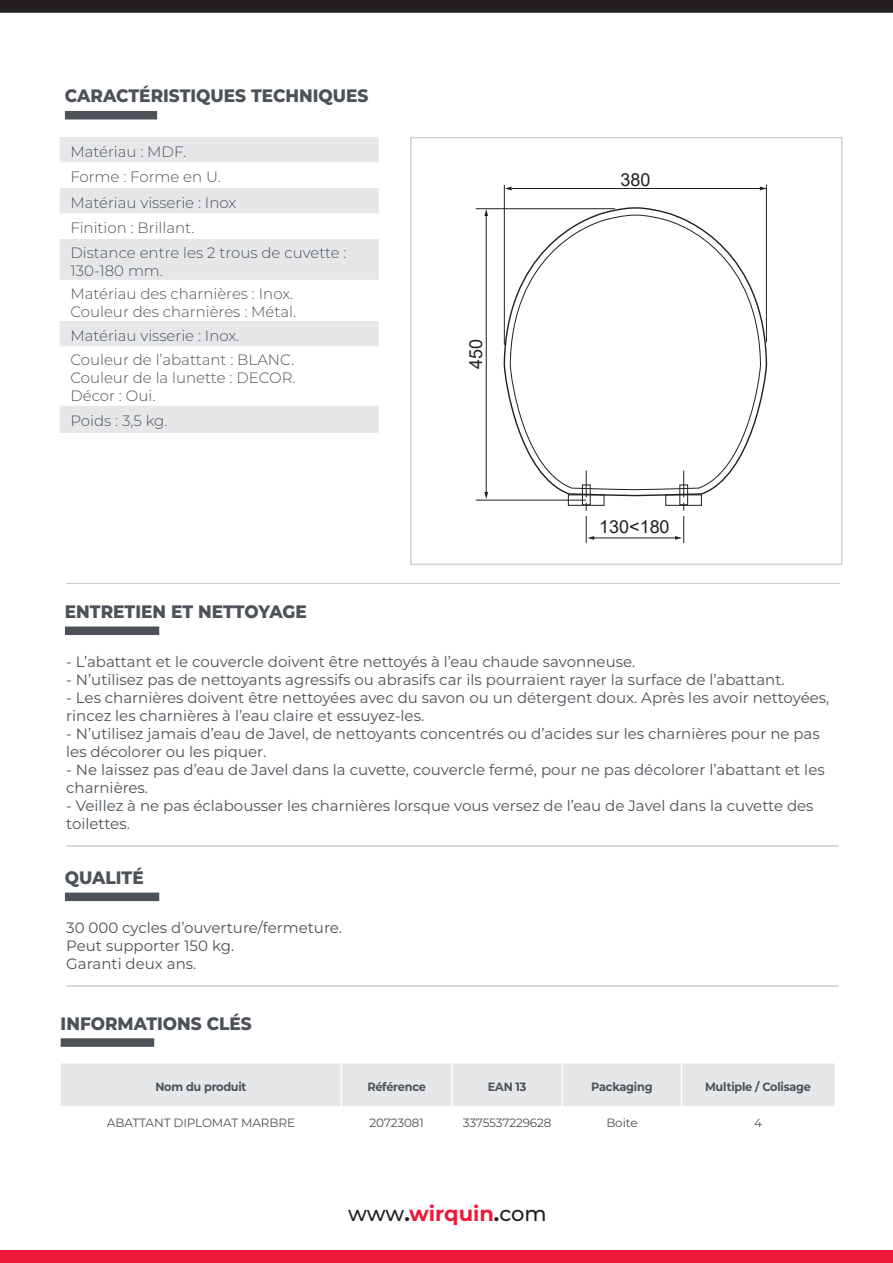
<style>
.page{position:relative;width:893px;height:1263px;background:#fff}
.page>*{position:absolute;margin:0;border:0;box-sizing:border-box;transform-origin:0 0}
.t1{font:700 21px "Montserrat";color:#ed1a3a}
.t2{font:800 18px "Montserrat";color:#4c5258;scale:.94 1}
.t3{font:18px "Arial";color:#231f20}
.TEXT{font:15px/18px "Montserrat";color:#4c5258}
.Text_characteristics{font:300 15px/18px "Montserrat";color:#4c5258}
.Description_table{font:700 12px "Montserrat";letter-spacing:-.02em;color:#4c5258;scale:.94 1}
.Text_table{font:12px "Montserrat";letter-spacing:-.01em;color:#4c5258}
.s1{font-weight:500;color:#231f20}
.s2{color:#231f20}
</style>
<div class="page">
<hr style="left:66px;top:846px;width:773px;height:1px;background:#b2b2b4">
<hr style="left:66px;top:986px;width:773px;height:1px;background:#b2b2b4">
<div style="left:65px;top:626px;width:94px;height:9px;background:#4c5258"></div>
<div style="left:65px;top:892px;width:94px;height:9px;background:#4c5258"></div>
<hr style="left:67px;top:583px;width:773px;height:1px;background:#4c5258">
<div style="left:65px;top:111px;width:92px;height:8px;background:#4c5258"></div>
<div style="left:1px;top:1250px;width:892px;height:13px;background:#ed1a3a"></div>
<svg style="left:0;top:0;width:893px;height:13px;background:#272324"></svg>
<div style="left:60px;top:137px;width:319px;height:296px;background:#e6e7e9"></div>
<svg style="left:60px;top:162px;width:319px;height:243px"></svg>
<div style="left:410px;top:137px;width:432px;height:428px;border:2px solid #d1d2d4"></div>
<hr style="left:766px;top:185px;width:1px;height:157px;background:#231f20">
<hr style="left:504px;top:185px;width:1px;height:160px;background:#231f20">
<hr style="left:593px;top:538px;width:83px;height:1px;background:#231f20">
<hr style="left:512px;top:188px;width:254px;height:1px;background:#231f20">
<svg style="left:760px;top:187px;width:7px;height:3px"></svg>
<svg style="left:505px;top:187px;width:7px;height:3px"></svg>
<svg style="left:675px;top:497px;width:9px;height:46px"></svg>
<svg style="left:586px;top:497px;width:8px;height:46px"></svg>
<hr style="left:486px;top:215px;width:1px;height:278px;background:#231f20">
<svg style="left:484px;top:492px;width:4px;height:7px"></svg>
<svg style="left:484px;top:209px;width:4px;height:7px"></svg>
<hr style="left:476px;top:208px;width:139px;height:1px;background:#231f20">
<svg style="left:503px;top:207px;width:265px;height:290px"></svg>
<svg style="left:510px;top:215px;width:251px;height:275px"></svg>
<div style="left:568px;top:494px;width:36px;height:12px;border:1px solid #231f20"></div>
<div style="left:582px;top:484px;width:9px;height:21px;border:1px solid #231f20"></div>
<div style="left:665px;top:494px;width:37px;height:12px;border:1px solid #231f20"></div>
<div style="left:679px;top:484px;width:9px;height:21px;border:1px solid #231f20"></div>
<hr style="left:476px;top:500px;width:110px;height:1px;background:#231f20">
<div style="left:61px;top:1063px;width:774px;height:43px;background:#e6e7e9"></div>
<hr style="left:341px;top:1063px;width:1px;height:43px;background:#fff">
<hr style="left:451px;top:1063px;width:2px;height:43px;background:#fff">
<hr style="left:562px;top:1063px;width:1px;height:43px;background:#fff">
<hr style="left:681px;top:1063px;width:1px;height:43px;background:#fff">
<div style="left:61px;top:1038px;width:93px;height:9px;background:#4c5258"></div>
<p class="t2" style="left:65px;top:83px;width:325px">CARACTÉRISTIQUES TECHNIQUES</p>
<p class="Text_characteristics" style="left:70px;top:142px;width:117px">Matériau : MDF.</p>
<p class="Text_characteristics" style="left:70px;top:168px;width:152px">Forme : Forme en U.</p>
<p class="Text_characteristics" style="left:70px;top:193px;width:167px">Matériau visserie : Inox</p>
<p class="Text_characteristics" style="left:70px;top:219px;width:125px">Finition : Brillant.</p>
<p class="Text_characteristics" style="left:70px;top:243px;width:278px">Distance entre les 2 trous de cuvette :<br>130-180 mm.</p>
<p class="Text_characteristics" style="left:70px;top:284px;width:224px">Matériau des charnières : Inox.</p>
<p class="Text_characteristics" style="left:70px;top:302px;width:227px">Couleur des charnières : Métal.</p>
<p class="Text_characteristics" style="left:70px;top:326px;width:170px">Matériau visserie : Inox.</p>
<p class="Text_characteristics" style="left:70px;top:350px;width:225px">Couleur de l’abattant : BLANC.</p>
<p class="Text_characteristics" style="left:70px;top:368px;width:227px">Couleur de la lunette : DECOR.</p>
<p class="Text_characteristics" style="left:70px;top:386px;width:86px">Décor : Oui.</p>
<p class="Text_characteristics" style="left:70px;top:412px;width:99px">Poids : 3,5 kg.</p>
<p class="t2" style="left:65px;top:598px;width:259px">ENTRETIEN ET NETTOYAGE</p>
<p class="t3" style="left:463px;top:369px;width:31px;rotate:-90deg">450</p>
<p class="t3" style="left:621px;top:167px;width:31px">380</p>
<p class="t3" style="left:599px;top:514px;width:72px">130&lt;180</p>
<p class="TEXT" style="left:66px;top:652px;width:571px">- L’abattant et le couvercle doivent être nettoyés à l’eau chaude savonneuse.</p>
<p class="TEXT" style="left:66px;top:670px;width:720px">- N’utilisez pas de nettoyants agressifs ou abrasifs car ils pourraient rayer la surface de l’abattant.</p>
<p class="TEXT" style="left:66px;top:688px;width:764px">- Les charnières doivent être nettoyées avec du savon ou un détergent doux. Après les avoir nettoyées, rincez les charnières à l’eau claire et essuyez-les.</p>
<p class="TEXT" style="left:66px;top:724px;width:755px">- N’utilisez jamais d’eau de Javel, de nettoyants concentrés ou d’acides sur les charnières pour ne pas les décolorer ou les piquer.</p>
<p class="TEXT" style="left:66px;top:760px;width:760px">- Ne laissez pas d’eau de Javel dans la cuvette, couvercle fermé, pour ne pas décolorer l’abattant et les charnières.</p>
<p class="TEXT" style="left:66px;top:796px;width:749px">- Veillez à ne pas éclabousser les charnières lorsque vous versez de l’eau de Javel dans la cuvette des toilettes.</p>
<p class="t2" style="left:65px;top:864px;width:85px">QUALITÉ</p>
<p class="TEXT" style="left:66px;top:918px;width:277px">30 000 cycles d’ouverture/fermeture.<br>Peut supporter 150 kg.<br>Garanti deux ans.</p>
<p class="t2" style="left:61px;top:1010px;width:205px">INFORMATIONS CLÉS</p>
<p class="Description_table" style="left:155px;top:1077px;width:98px">Nom du produit</p>
<p class="Description_table" style="left:367px;top:1077px;width:64px">Référence</p>
<p class="Description_table" style="left:488px;top:1077px;width:42px">EAN 13</p>
<p class="Description_table" style="left:591px;top:1077px;width:67px">Packaging</p>
<p class="Description_table" style="left:705px;top:1077px;width:114px">Multiple / Colisage</p>
<p class="Text_table" style="left:107px;top:1114px;width:190px">ABATTANT DIPLOMAT MARBRE</p>
<p class="Text_table" style="left:369px;top:1114px;width:56px">20723081</p>
<p class="Text_table" style="left:463px;top:1114px;width:90px">3375537229628</p>
<p class="Text_table" style="left:606px;top:1114px;width:33px">Boite</p>
<p class="Text_table" style="left:754px;top:1114px;width:9px">4</p>
<p class="t1" style="left:348px;top:1199px;width:200px"><span class="s1">www</span><span class="s2">.</span>wirquin<span class="s2">.</span><span class="s1">com</span></p>
</div>
